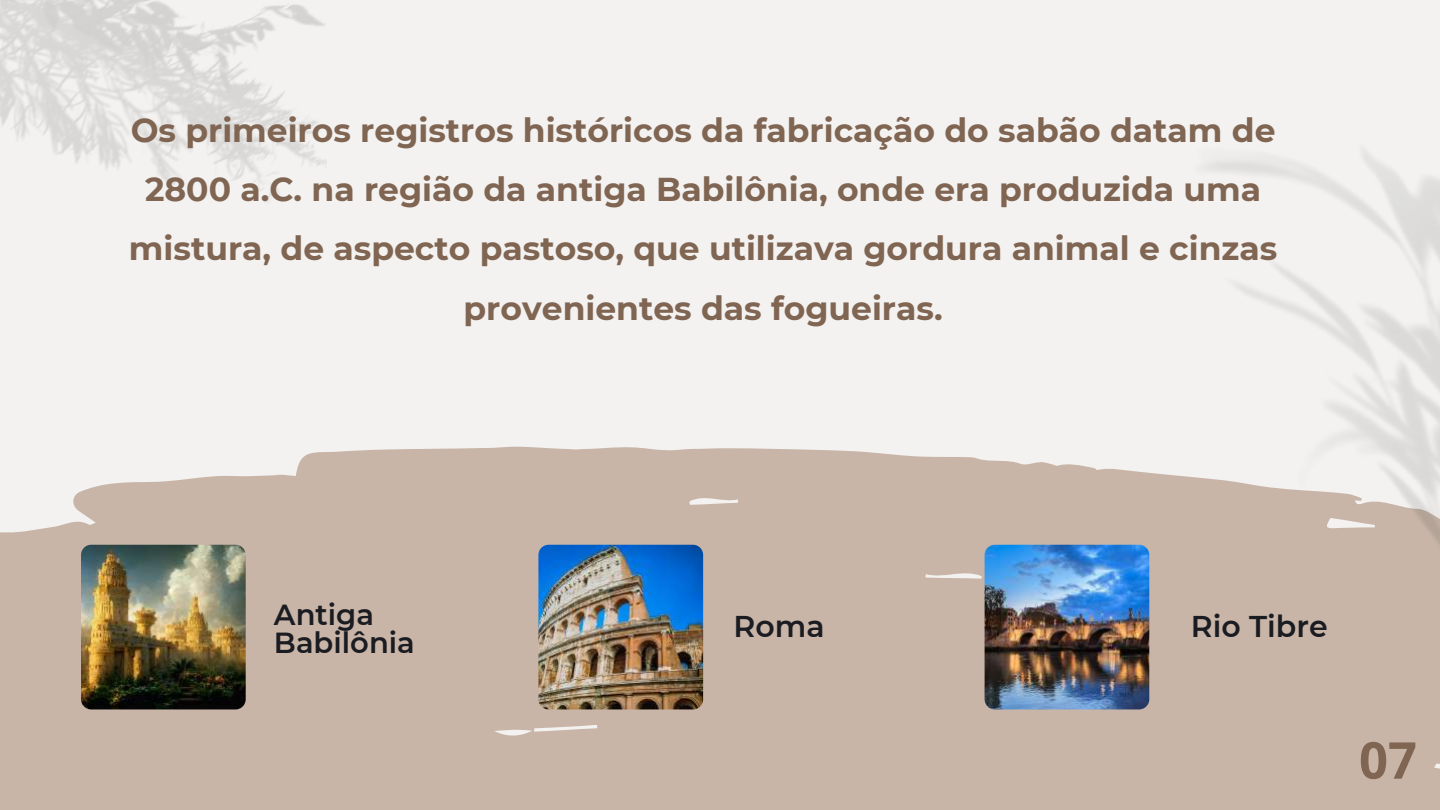
<style>
.page{position:relative;width:1440px;height:810px;background:#f3f2f0}
.page>*{position:absolute;margin:0;border:0;box-sizing:border-box;transform-origin:0 0}
.t1{font:700 50.8px "Open Sans";color:#7f6552}
.t2{font:700 33px/59.2px "Montserrat";color:#7f6552;text-align:center}
.t3{font:600 30px "Montserrat";color:#1a1c21}
.t4{font:600 29px/28.5px "Montserrat";color:#1a1c21}
</style>
<div class="page">
<div style="left:0;top:446px;width:1440px;height:364px;background:#c8b5a8"></div>
<img style="left:1097px;top:151px;width:343px;height:566px">
<img style="left:81px;top:545px;width:165px;height:164px;border-radius:10px">
<img style="left:538px;top:545px;width:165px;height:164px;border-radius:10px">
<img style="left:985px;top:545px;width:164px;height:164px;border-radius:10px">
<img style="left:0;top:0;width:326px;height:201px">
<p class="t2" style="left:129px;top:101px;width:1150px">Os primeiros registros históricos da fabricação do sabão datam de 2800 a.C. na região da antiga Babilônia, onde era produzida uma mistura, de aspecto pastoso, que utilizava gordura animal e cinzas provenientes das fogueiras.</p>
<p class="t4" style="left:274px;top:600px;width:142px">Antiga<br>Babilônia</p>
<p class="t3" style="left:734px;top:608px;width:93px">Roma</p>
<p class="t3" style="left:1191px;top:608px;width:138px">Rio Tibre</p>
<h1 class="t1" style="left:1359px;top:724px;width:59px">07</h1>
</div>
